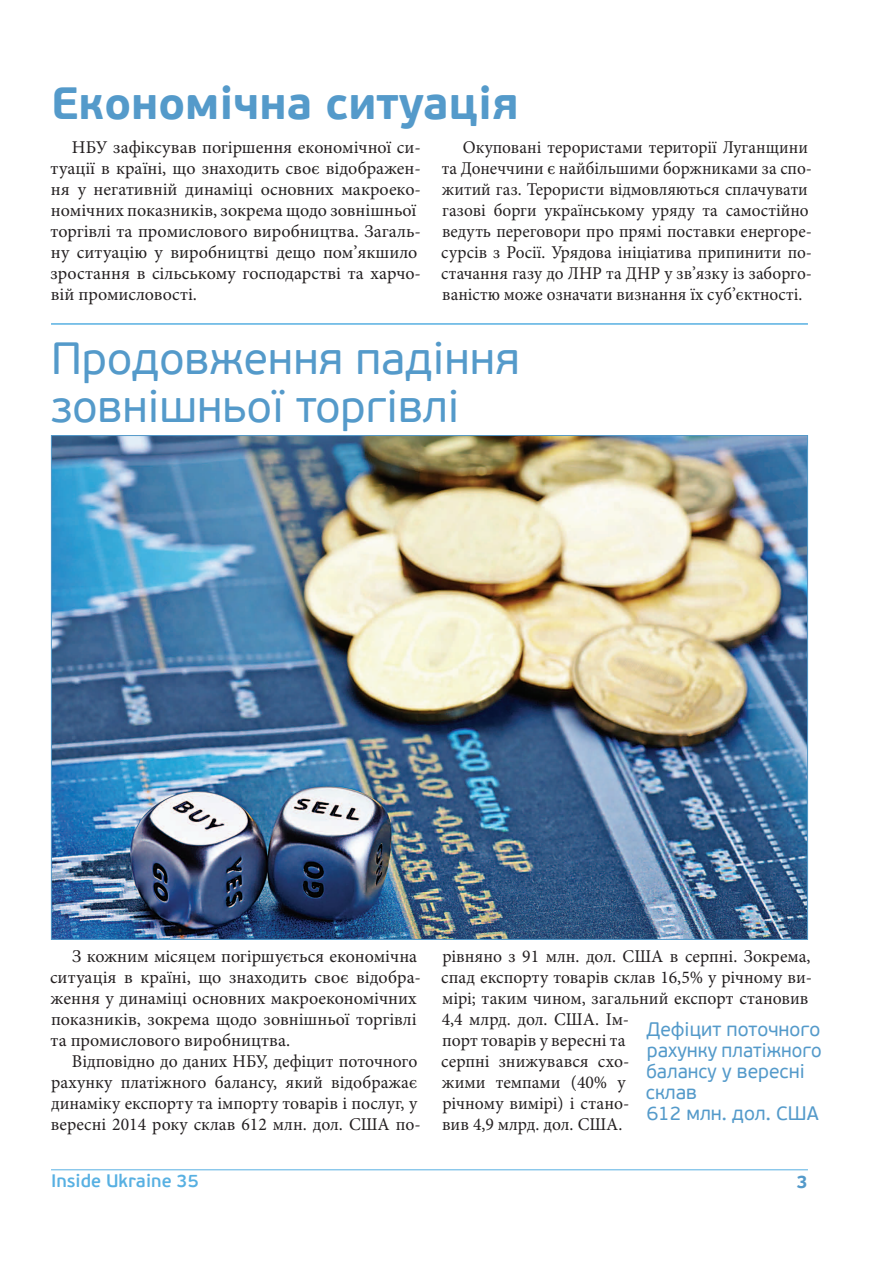
<style>
.page{position:relative;width:893px;height:1263px;background:#fff}
.page>*{position:absolute;margin:0;border:0;box-sizing:border-box;transform-origin:0 0}
.t1{font:45px/48px "PF Beau Sans Pro";color:#549aca}
.t2{font:700 45px "PF Beau Sans Pro";color:#549aca}
.t3{font:19.5px/21px "PF Beau Sans Pro";color:#549aca}
.t4{font:18px/21px "Minion Pro";color:#231f20}
.t5{font:18px/21px "Minion Pro";color:#231f20;scale:.96 1}
.t6{font:600 18px "PF Beau Sans Pro";color:#57b0e2}
.t7{font:700 18px "PF Beau Sans Pro";color:#549aca}
</style>
<div class="page">
<hr style="left:51px;top:1169px;width:757px;height:1px;background:#57b0e2">
<hr style="left:51px;top:323px;width:757px;height:2px;background:#57b0e2">
<img style="left:53px;top:437px;width:753px;height:501px">
<h1 class="t2" style="left:51px;top:75px;width:469px">Економічна ситуація</h1>
<p class="t4" style="left:50px;top:137px;width:372px;text-indent:21px">НБУ зафіксував погіршення економічної си&shy;туації в країні, що знаходить своє відображен&shy;ня у негативній динаміці основних макроеко&shy;номічних показників, зокрема щодо зовнішньої торгівлі та промислового виробництва. Загаль&shy;ну ситуацію у виробництві дещо пом’якшило зростання в сільському господарстві та харчо&shy;вій промисловості.</p>
<p class="t5" style="left:441px;top:137px;width:388px;text-indent:22px">Окуповані терористами території Луганщини та Донеччини є найбільшими боржниками за спо&shy;житий газ. Терористи відмовляються сплачувати газові борги українському уряду та самостійно ведуть переговори про прямі поставки енергоре&shy;сурсів з Росії. Урядова ініціатива припинити по&shy;стачання газу до ЛНР та ДНР у зв’язку із заборго&shy;ваністю може означати визнання їх суб’єктності.</p>
<h1 class="t1" style="left:51px;top:335px;width:470px">Продовження падіння зовнішньої торгівлі</h1>
<p class="t4" style="left:50px;top:946px;width:372px;text-indent:22px">З кожним місяцем погіршується економічна ситуація в країні, що знаходить своє відобра&shy;ження у динаміці основних макроекономічних показників, зокрема щодо зовнішньої торгівлі та промислового виробництва.</p>
<p class="t4" style="left:51px;top:1051px;width:372px;text-indent:21px">Відповідно до даних НБУ, дефіцит поточного рахунку платіжного балансу, який відображає динаміку експорту та імпорту товарів і послуг, у вересні 2014 року склав 612 млн. дол. США по-</p>
<p class="t4" style="left:441px;top:946px;width:372px">рівняно з 91 млн. дол. США в серпні. Зокрема, спад експорту товарів склав 16,5% у річному ви&shy;мірі; таким чином, загальний експорт становив<br>4,4 млрд. дол. США. Ім-<br>порт товарів у вересні та<br>серпні знижувався схо-<br>жими темпами (40% у<br>річному вимірі) і стано-<br>вив 4,9 млрд. дол. США.</p>
<p class="t3" style="left:646px;top:1019px;width:177px">Дефіцит поточного рахунку платіжного балансу у вересні склав<br>612 млн. дол. США</p>
<p class="t6" style="left:51px;top:1170px;width:149px">Inside Ukraine 35</p>
<p class="t7" style="left:796px;top:1170px;width:13px">3</p>
</div>
